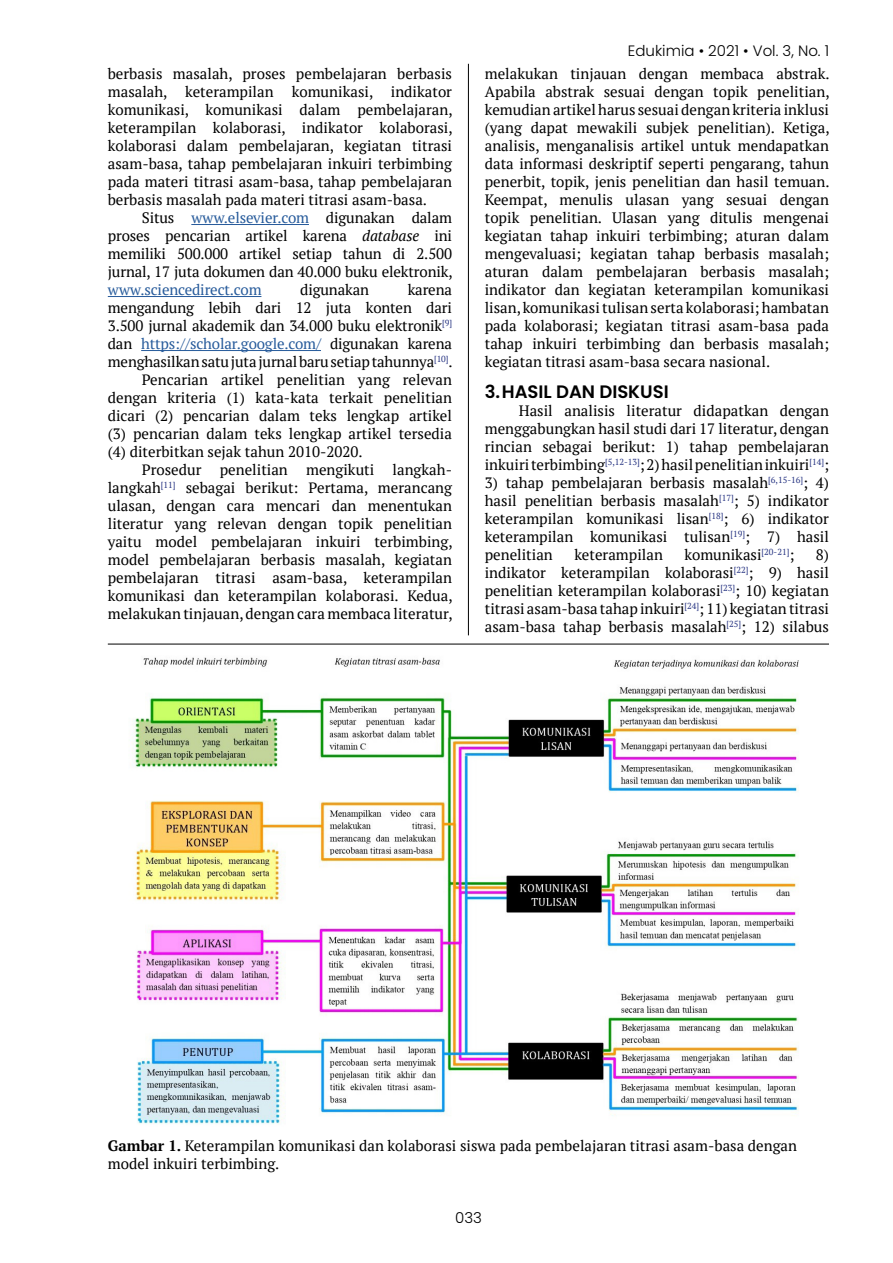
<style>
.page{position:relative;width:893px;height:1263px;background:#fff}
.page>*{position:absolute;margin:0;border:0;box-sizing:border-box;transform-origin:0 0}
.t1{font:600 18px "Poppins";color:#000}
.t2{font:15px/18px "PT Serif";color:#000;text-align:justify}
.t3{font:15px "PT Serif";letter-spacing:-.01em;color:#275b9b}
.t4{font:300 15px "Poppins";color:#000}
.s1{color:#275b9b}
.s2{font-style:italic}
.s3{color:#000}
.s4{font-weight:700}
</style>
<div class="page">
<hr style="left:191px;top:224px;width:118px;height:1px;background:#275b9b">
<hr style="left:108px;top:296px;width:153px;height:1px;background:#275b9b">
<hr style="left:141px;top:350px;width:180px;height:1px;background:#275b9b">
<hr style="left:468px;top:64px;width:1px;height:571px;background:#000">
<img style="left:132px;top:657px;width:667px;height:467px">
<hr style="left:108px;top:644px;width:721px;height:1px;background:#000">
<p class="t2" style="left:108px;top:65px;width:346px">berbasis masalah, proses pembelajaran berbasis masalah, keterampilan komunikasi, indikator komunikasi, komunikasi dalam pembelajaran, keterampilan kolaborasi, indikator kolaborasi, kolaborasi dalam pembelajaran, kegiatan titrasi asam-basa, tahap pembelajaran inkuiri terbimbing pada materi titrasi asam-basa, tahap pembelajaran berbasis masalah pada materi titrasi asam-basa.</p>
<p class="t2" style="left:108px;top:209px;width:346px;text-indent:34px">Situs <span class="s1">www.elsevier.com</span> digunakan dalam proses pencarian artikel karena <span class="s2">database</span> ini memiliki 500.000 artikel setiap tahun di 2.500 jurnal, 17 juta dokumen dan 40.000 buku elektronik,</p>
<p class="t3" style="left:108px;top:280px;width:155px">www.sciencedirect.com</p>
<p class="t2" style="left:300px;top:281px;width:70px">digunakan</p>
<p class="t2" style="left:408px;top:281px;width:46px">karena</p>
<p class="t2" style="left:108px;top:299px;width:346px">mengandung lebih dari 12 juta konten dari</p>
<p class="t2" style="left:108px;top:317px;width:346px">3.500 jurnal akademik dan 34.000 buku elektronik<sup>[9]</sup></p>
<p class="t3" style="left:108px;top:334px;width:346px"><span class="s3">dan</span> https://scholar.google.com/ <span class="s3">digunakan karena</span></p>
<p class="t2" style="left:108px;top:353px;width:346px">menghasilkan satu juta jurnal baru setiap tahunnya<sup>[10]</sup>.</p>
<p class="t2" style="left:142px;top:371px;width:312px">Pencarian artikel penelitian yang relevan</p>
<p class="t2" style="left:108px;top:389px;width:346px">dengan kriteria (1) kata-kata terkait penelitian</p>
<p class="t2" style="left:108px;top:407px;width:346px">dicari (2) pencarian dalam teks lengkap artikel</p>
<p class="t2" style="left:108px;top:425px;width:346px">(3) pencarian dalam teks lengkap artikel tersedia</p>
<p class="t2" style="left:108px;top:443px;width:256px">(4) diterbitkan sejak tahun 2010-2020.</p>
<p class="t2" style="left:142px;top:461px;width:312px">Prosedur penelitian mengikuti langkah-</p>
<p class="t2" style="left:108px;top:479px;width:346px">langkah<sup>[11]</sup> sebagai berikut: Pertama, merancang</p>
<p class="t2" style="left:108px;top:497px;width:346px">ulasan, dengan cara mencari dan menentukan</p>
<p class="t2" style="left:108px;top:515px;width:346px">literatur yang relevan dengan topik penelitian</p>
<p class="t2" style="left:108px;top:533px;width:346px">yaitu model pembelajaran inkuiri terbimbing,</p>
<p class="t2" style="left:108px;top:551px;width:346px">model pembelajaran berbasis masalah, kegiatan</p>
<p class="t2" style="left:108px;top:569px;width:346px">pembelajaran titrasi asam-basa, keterampilan</p>
<p class="t2" style="left:108px;top:587px;width:346px">komunikasi dan keterampilan kolaborasi. Kedua,</p>
<p class="t2" style="left:108px;top:605px;width:346px">melakukan tinjauan, dengan cara membaca literatur,</p>
<p class="t4" style="left:628px;top:42px;width:203px">Edukimia • 2021 • Vol. 3, No. 1</p>
<p class="t2" style="left:485px;top:65px;width:346px">melakukan tinjauan dengan membaca abstrak.<br>Apabila abstrak sesuai dengan topik penelitian, kemudian artikel harus sesuai dengan kriteria inklusi (yang dapat mewakili subjek penelitian). Ketiga, analisis, menganalisis artikel untuk mendapatkan data informasi deskriptif seperti pengarang, tahun penerbit, topik, jenis penelitian dan hasil temuan.<br>Keempat, menulis ulasan yang sesuai dengan topik penelitian. Ulasan yang ditulis mengenai kegiatan tahap inkuiri terbimbing; aturan dalam mengevaluasi; kegiatan tahap berbasis masalah; aturan dalam pembelajaran berbasis masalah; indikator dan kegiatan keterampilan komunikasi lisan, komunikasi tulisan serta kolaborasi; hambatan pada kolaborasi; kegiatan titrasi asam-basa pada tahap inkuiri terbimbing dan berbasis masalah; kegiatan titrasi asam-basa secara nasional.</p>
<p class="t1" style="left:485px;top:381px;width:185px">3.HASIL DAN DISKUSI</p>
<p class="t2" style="left:485px;top:401px;width:346px;text-indent:34px">Hasil analisis literatur didapatkan dengan menggabungkan hasil studi dari 17 literatur, dengan rincian sebagai berikut: 1) tahap pembelajaran inkuiri terbimbing<sup>[5,12-13]</sup>; 2) hasil penelitian inkuiri<sup>[14]</sup>;</p>
<p class="t2" style="left:485px;top:473px;width:346px">3) tahap pembelajaran berbasis masalah<sup>[6,15-16]</sup>; 4) hasil penelitian berbasis masalah<sup>[17]</sup>; 5) indikator keterampilan komunikasi lisan<sup>[18]</sup>; 6) indikator keterampilan komunikasi tulisan<sup>[19]</sup>; 7) hasil penelitian</p>
<p class="t2" style="left:574px;top:545px;width:90px">keterampilan</p>
<p class="t2" style="left:684px;top:545px;width:111px">komunikasi<sup>[20-21]</sup>;</p>
<p class="t2" style="left:485px;top:545px;width:346px;text-indent:331px">8) indikator keterampilan kolaborasi<sup>[22]</sup>; 9) hasil penelitian keterampilan kolaborasi<sup>[23]</sup>; 10) kegiatan titrasi asam-basa tahap inkuiri<sup>[24]</sup>; 11) kegiatan titrasi asam-basa tahap berbasis masalah<sup>[25]</sup>; 12) silabus</p>
<p class="t2" style="left:108px;top:1136px;width:691px"><span class="s4">Gambar 1.</span> Keterampilan komunikasi dan kolaborasi siswa pada pembelajaran titrasi asam-basa dengan model inkuiri terbimbing.</p>
<p class="t4" style="left:455px;top:1209px;width:28px">033</p>
</div>
